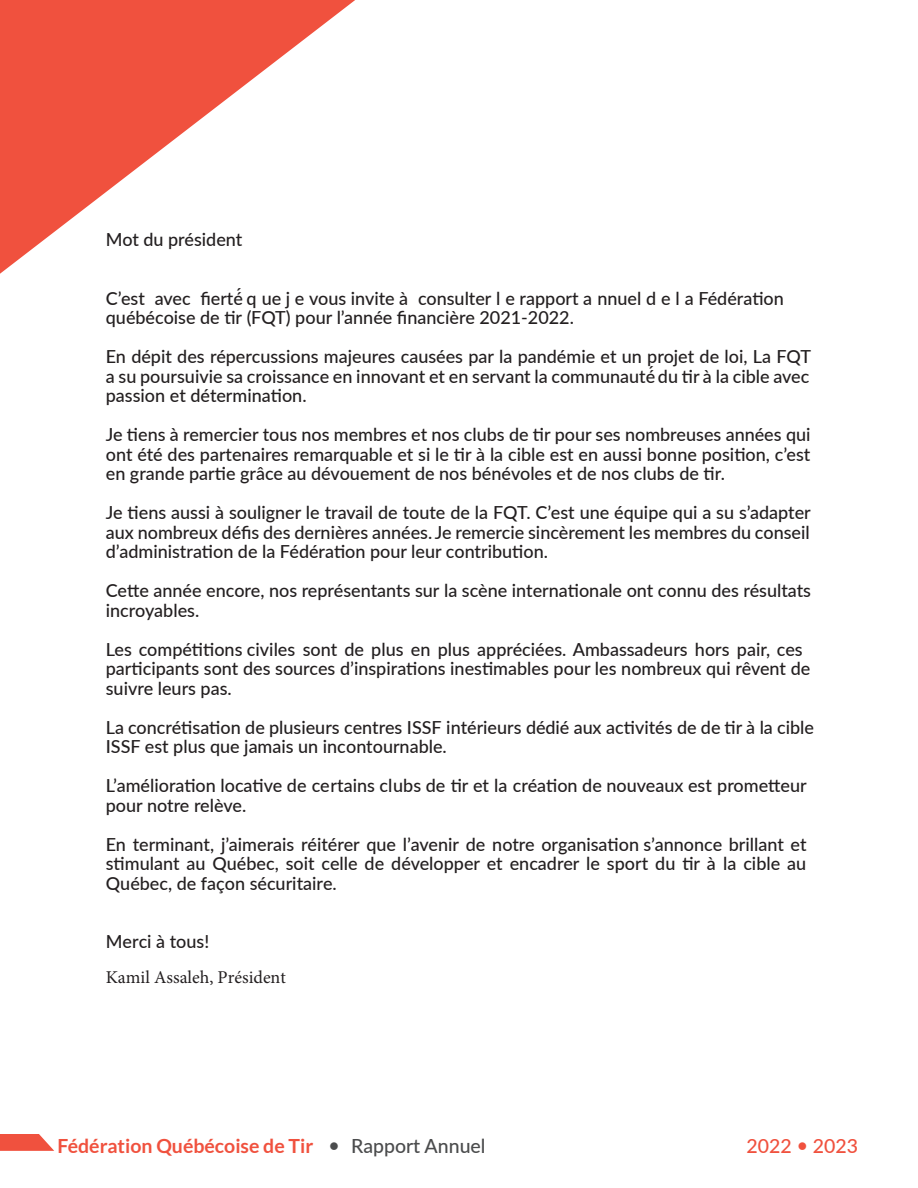
<style>
.page{position:relative;width:918px;height:1188px;background:#fff}
.page>*{position:absolute;margin:0;border:0;box-sizing:border-box;transform-origin:0 0}
.t1{font:700 19.5px "Lato";color:#f0513e}
.t2{font:500 19.5px "Lato";color:#f0513e}
.t3{font:500 18px/19.5px "Lato";color:#231f20}
.t4{font:18px/34.3px "Minion Pro";color:#231f20}
.s1{font-family:"Lato";font-weight:500}
.s2{font-weight:500;color:#4b4c4d}
</style>
<div class="page">
<svg style="left:0;top:1134px;width:54px;height:17px"></svg>
<svg style="left:0;top:0;width:355px;height:274px"></svg>
<p class="t3" style="left:106px;top:229px;width:138px">Mot du président</p>
<p class="t3" style="left:106px;top:288px;width:680px">C’est avec fierté́q ue j e vous invite à consulter l e rapport a nnuel d e l a Fédération québécoise de tir (FQT) pour l’année financière 2021-2022.</p>
<p class="t3" style="left:106px;top:346px;width:707px;text-align:justify">En dépit des répercussions majeures causées par la pandémie et un projet de loi, La FQT a su poursuivie sa croissance en innovant et en servant la communauté́du tir à la cible avec passion et détermination.</p>
<p class="t3" style="left:106px;top:424px;width:706px;text-align:justify">Je tiens à remercier tous nos membres et nos clubs de tir pour ses nombreuses années qui ont été des partenaires remarquable et si le tir à la cible est en aussi bonne position, c’est en grande partie grâce au dévouement de nos bénévoles et de nos clubs de tir.</p>
<p class="t3" style="left:106px;top:502px;width:707px;text-align:justify">Je tiens aussi à souligner le travail de toute de la FQT. C’est une équipe qui a su s’adapter aux nombreux défis des dernières années. Je remercie sincèrement les membres du conseil d’administration de la Fédération pour leur contribution.</p>
<p class="t3" style="left:106px;top:580px;width:707px">Cette année encore, nos représentants sur la scène internationale ont connu des résultats incroyables.</p>
<p class="t3" style="left:106px;top:639px;width:706px">Les compétitions civiles sont de plus en plus appréciées. Ambassadeurs hors pair, ces participants sont des sources d’inspirations inestimables pour les nombreux qui rêvent de suivre leurs pas.</p>
<p class="t3" style="left:106px;top:717px;width:710px">La concrétisation de plusieurs centres ISSF intérieurs dédié aux activités de de tir à la cible<br>ISSF est plus que jamais un incontournable.</p>
<p class="t3" style="left:106px;top:775px;width:702px">L’amélioration locative de certains clubs de tir et la création de nouveaux est prometteur pour notre relève.</p>
<p class="t3" style="left:106px;top:834px;width:702px;text-align:justify">En terminant, j’aimerais réitérer que l’avenir de notre organisation s’annonce brillant et stimulant au Québec, soit celle de développer et encadrer le sport du tir à la cible au Québec, de façon sécuritaire.</p>
<p class="t4" style="left:106px;top:926px;width:182px"><span class="s1">Merci à tous!<br></span>Kamil Assaleh, Président</p>
<p class="t1" style="left:57px;top:1135px;width:430px">Fédération Québécoise de Tir <span class="s2">• Rapport Annuel</span></p>
<p class="t2" style="left:746px;top:1132px;width:113px">2022 • 2023</p>
</div>
